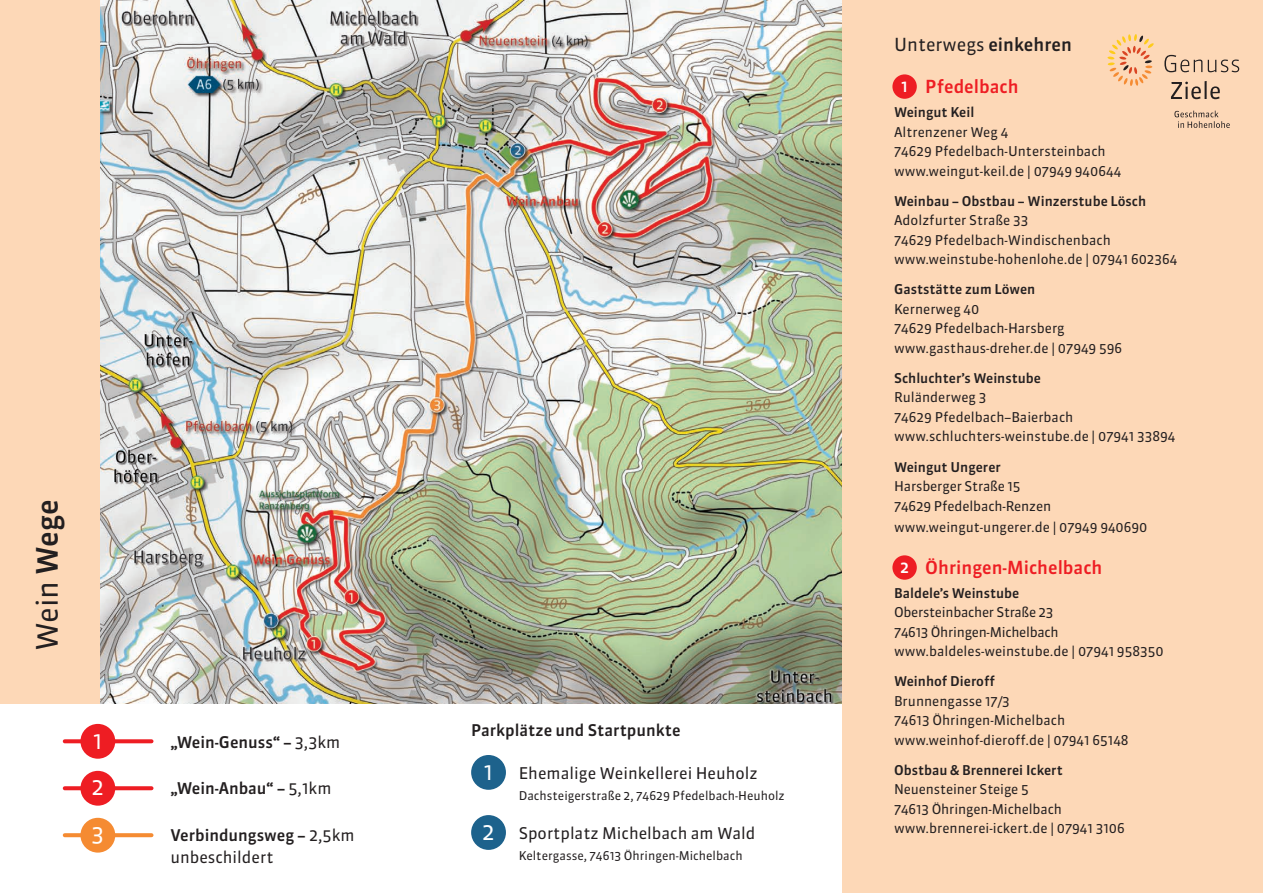
<style>
.page{position:relative;width:1263px;height:893px;background:#fff}
.page>*{position:absolute;margin:0;border:0;box-sizing:border-box;transform-origin:0 0}
.t1{font:29.55px "Sanuk OT";color:#231f20}
.t2{font:22.35px/47px "Sanuk OT";color:#fff}
.t3{font:500 18px "Sanuk OT";color:#ee1d23}
.t4{font:18px "Sanuk OT";color:#231f20}
.t5{font:16.05px/21.5px "Sanuk OT";color:#231f20}
.t6{font:500 16.05px "Sanuk OT";color:#231f20}
.t7{font:500 15.6px "Sanuk OT";color:#fff}
.t8{font:13.5px/19.5px "Sanuk OT";color:#231f20}
.t9{font:500 13.5px "Sanuk OT";color:#231f20}
.t10{font:13.5px/19.5px "Sanuk OT";letter-spacing:-.02em;color:#231f20}
.t11{font:12.15px "Sanuk OT";color:#231f20}
.s1{font-weight:500}
.s2{font-weight:400}
</style>
<div class="page">
<div style="left:0;top:0;width:224px;height:703px;background:#fdd8b7"></div>
<div style="left:842px;top:0;width:421px;height:893px;background:#fdd8b7"></div>
<div style="left:471px;top:755px;width:35px;height:35px;background:#1d628c;border-radius:50%"></div>
<div style="left:471px;top:815px;width:35px;height:35px;background:#1d628c;border-radius:50%"></div>
<svg style="left:65px;top:739px;width:87px;height:4px"></svg>
<div style="left:80px;top:724px;width:35px;height:35px;background:#ee1d23;border-radius:50%"></div>
<div style="left:892px;top:74px;width:25px;height:25px;background:#ee1d23;border-radius:50%"></div>
<div style="left:892px;top:555px;width:25px;height:25px;background:#ee1d23;border-radius:50%"></div>
<svg style="left:65px;top:786px;width:87px;height:4px"></svg>
<div style="left:80px;top:771px;width:35px;height:35px;background:#ee1d23;border-radius:50%"></div>
<svg style="left:65px;top:833px;width:87px;height:4px"></svg>
<div style="left:80px;top:818px;width:35px;height:35px;background:#f58b32;border-radius:50%"></div>
<svg style="left:1107px;top:34px;width:47px;height:52px"></svg>
<svg style="left:1164px;top:55px;width:38px;height:17px"></svg>
<svg style="left:1208px;top:60px;width:31px;height:12px"></svg>
<svg style="left:1171px;top:81px;width:49px;height:18px"></svg>
<svg style="left:1174px;top:111px;width:56px;height:17px"></svg>
<img style="left:101px;top:0;width:741px;height:703px">
<h1 class="t1" style="left:29px;top:651px;width:153px;rotate:-90deg">Wein <span class="s1">Wege</span></h1>
<h2 class="t2" style="left:93px;top:717px;width:11px">1</h2>
<h2 class="t2" style="left:92px;top:764px;width:14px">2<br>3</h2>
<p class="t6" style="left:170px;top:732px;width:171px">„Wein-Genuss“ – <span class="s2">3,3km</span></p>
<p class="t6" style="left:170px;top:779px;width:163px">„Wein-Anbau“ – <span class="s2">5,1km</span></p>
<p class="t5" style="left:170px;top:825px;width:186px"><span class="s1">Verbindungsweg –</span> 2,5km unbeschildert</p>
<p class="t6" style="left:471px;top:721px;width:211px">Parkplätze und Startpunkte</p>
<p class="t5" style="left:519px;top:762px;width:241px">Ehemalige Weinkellerei Heuholz</p>
<p class="t11" style="left:519px;top:788px;width:267px">Dachsteigerstraße 2, 74629 Pfedelbach-Heuholz</p>
<p class="t5" style="left:519px;top:822px;width:238px">Sportplatz Michelbach am Wald</p>
<p class="t11" style="left:519px;top:848px;width:226px">Keltergasse, 74613 Öhringen-Michelbach</p>
<h2 class="t2" style="left:484px;top:748px;width:11px">1</h2>
<h2 class="t2" style="left:482px;top:808px;width:14px">2</h2>
<h3 class="t4" style="left:894px;top:33px;width:179px">Unterwegs <span class="s1">einkehren</span></h3>
<h3 class="t3" style="left:925px;top:76px;width:95px">Pfedelbach</h3>
<p class="t9" style="left:894px;top:104px;width:82px">Weingut Keil</p>
<p class="t8" style="left:894px;top:122px;width:229px">Altrenzener Weg 4<br>74629 Pfedelbach-Untersteinbach www.weingut-keil.de | 07949 940644</p>
<p class="t9" style="left:894px;top:192px;width:254px">Weinbau – Obstbau – Winzerstube Lösch</p>
<p class="t8" style="left:894px;top:211px;width:285px">Adolzfurter Straße 33<br>74629 Pfedelbach-Windischenbach www.weinstube-hohenlohe.de | 07941 602364</p>
<p class="t9" style="left:894px;top:281px;width:143px">Gaststätte zum Löwen</p>
<p class="t8" style="left:894px;top:299px;width:230px">Kernerweg 40<br>74629 Pfedelbach-Harsberg www.gasthaus-dreher.de | 07949 596</p>
<p class="t9" style="left:894px;top:370px;width:148px">Schluchter’s Weinstube</p>
<p class="t8" style="left:894px;top:388px;width:283px">Ruländerweg 3<br>74629 Pfedelbach–Baierbach www.schluchters-weinstube.de | 07941 33894</p>
<p class="t9" style="left:894px;top:458px;width:108px">Weingut Ungerer</p>
<p class="t8" style="left:894px;top:476px;width:159px">Harsberger Straße 15<br>74629 Pfedelbach-Renzen</p>
<p class="t8" style="left:894px;top:517px;width:255px">www.weingut-ungerer.de | 07949 940690</p>
<h3 class="t3" style="left:925px;top:556px;width:179px">Öhringen-Michelbach</h3>
<p class="t9" style="left:894px;top:584px;width:127px">Baldele’s Weinstube</p>
<p class="t10" style="left:894px;top:602px;width:271px">Obersteinbacher Straße 23<br>74613 Öhringen-Michelbach www.baldeles-weinstube.de | 07941 958350</p>
<p class="t9" style="left:894px;top:673px;width:103px">Weinhof Dieroff</p>
<p class="t8" style="left:894px;top:691px;width:236px">Brunnengasse 17/3<br>74613 Öhringen-Michelbach www.weinhof-dieroff.de | 07941 65148</p>
<p class="t9" style="left:894px;top:762px;width:170px">Obstbau &amp; Brennerei Ickert</p>
<p class="t8" style="left:894px;top:780px;width:232px">Neuensteiner Steige 5<br>74613 Öhringen-Michelbach www.brennerei-ickert.de | 07941 3106</p>
<p class="t7" style="left:901px;top:76px;width:8px">1</p>
<p class="t7" style="left:900px;top:557px;width:11px">2</p>
</div>
